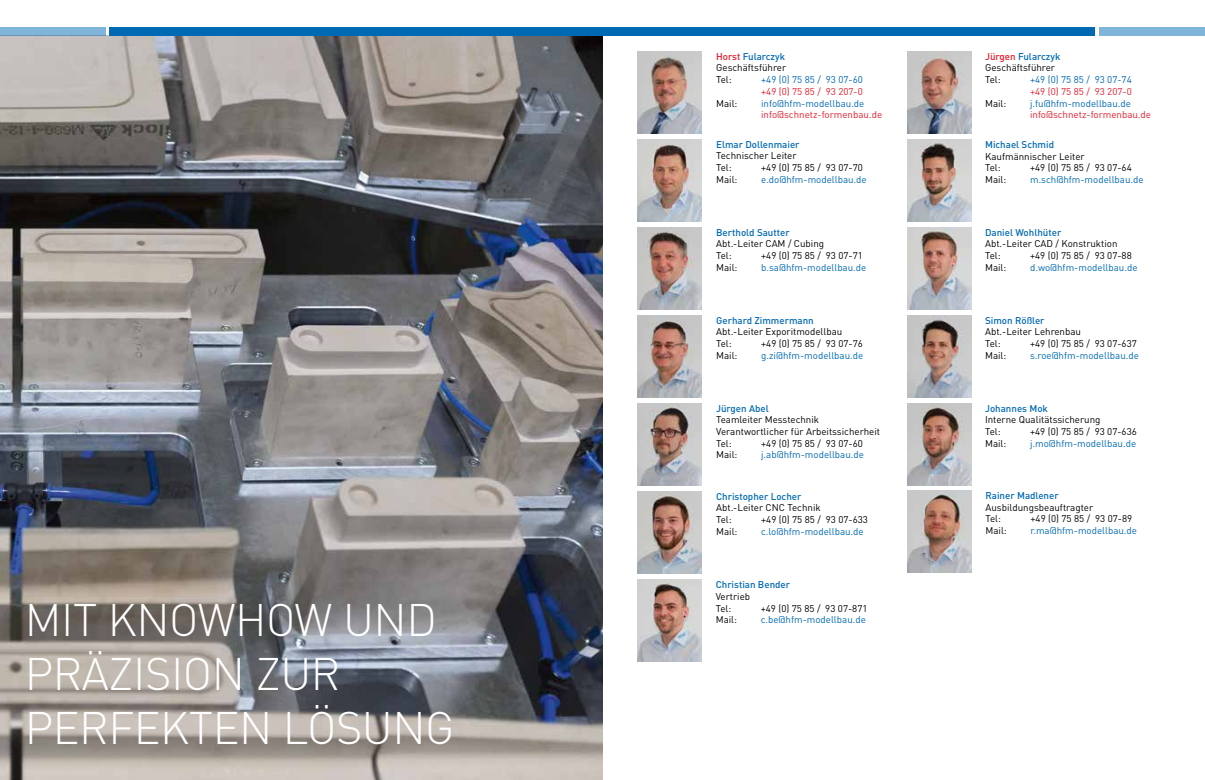
<style>
.page{position:relative;width:1205px;height:780px;background:#fff}
.page>*{position:absolute;margin:0;border:0;box-sizing:border-box;transform-origin:0 0}
.t1{font:300 45px/54px "DIN";letter-spacing:-.01em;color:#fff}
.t2{font:9.75px/11.8px "DIN";color:#000}
.t3{font:9.75px "DIN";color:#0069b4}
.t4{font:500 9.75px "DIN";color:#0069b4}
.t5{font:9.75px "DIN";color:#e51b2b}
.s1{font-weight:500;color:#e51b2b}
.s2{font-weight:500;color:#0069b4}
</style>
<div class="page">
<img style="left:638px;top:52px;width:64px;height:81px">
<img style="left:638px;top:491px;width:64px;height:82px">
<img style="left:907px;top:403px;width:64px;height:82px">
<img style="left:638px;top:579px;width:64px;height:82px">
<img style="left:638px;top:315px;width:64px;height:82px">
<img style="left:638px;top:227px;width:64px;height:82px">
<img style="left:907px;top:490px;width:64px;height:82px">
<img style="left:907px;top:315px;width:64px;height:82px">
<img style="left:907px;top:140px;width:64px;height:81px">
<img style="left:907px;top:52px;width:64px;height:81px">
<img style="left:907px;top:228px;width:64px;height:81px">
<img style="left:638px;top:140px;width:64px;height:81px">
<img style="left:638px;top:403px;width:64px;height:82px">
<img style="left:0;top:35px;width:602px;height:745px">
<div style="left:110px;top:27px;width:985px;height:8px;background:#0069b4"></div>
<div style="left:1098px;top:27px;width:107px;height:8px;background:#80b4d9"></div>
<div style="left:0;top:27px;width:106px;height:8px;background:#80b4d9"></div>
<h1 class="t1" style="left:25px;top:592px;width:431px">MIT KNOWHOW UND<br>PRÄZISION ZUR<br>PERFEKTEN LÖSUNG</h1>
<p class="t2" style="left:716px;top:50px;width:71px;text-align:justify"><span class="s1">Horst</span> <span class="s2">Fularczyk </span>Geschäftsführer Tel:</p>
<p class="t3" style="left:761px;top:74px;width:103px">+49 (0) 75 85 / 93 07-60</p>
<p class="t5" style="left:761px;top:85px;width:103px">+49 (0) 75 85 / 93 207-0</p>
<p class="t2" style="left:985px;top:50px;width:77px"><span class="s1">Jürgen</span> <span class="s2">Fularczyk<br></span>Geschäftsführer<br>Tel:</p>
<p class="t3" style="left:1030px;top:74px;width:103px">+49 (0) 75 85 / 93 07-74</p>
<p class="t5" style="left:1030px;top:85px;width:103px">+49 (0) 75 85 / 93 207-0</p>
<p class="t2" style="left:716px;top:97px;width:23px">Mail:</p>
<p class="t3" style="left:761px;top:97px;width:105px">info@hfm-modellbau.de</p>
<p class="t5" style="left:761px;top:109px;width:122px">info@schnetz-formenbau.de</p>
<p class="t2" style="left:985px;top:97px;width:23px">Mail:</p>
<p class="t3" style="left:1030px;top:97px;width:102px">j.fu@hfm-modellbau.de</p>
<p class="t5" style="left:1030px;top:109px;width:122px">info@schnetz-formenbau.de</p>
<p class="t4" style="left:716px;top:138px;width:85px">Elmar Dollenmaier</p>
<p class="t2" style="left:716px;top:150px;width:82px">Technischer Leiter<br>Tel:</p>
<p class="t2" style="left:761px;top:161px;width:103px">+49 (0) 75 85 / 93 07-70</p>
<p class="t4" style="left:985px;top:138px;width:71px">Michael Schmid</p>
<p class="t2" style="left:985px;top:150px;width:101px">Kaufmännischer Leiter<br>Tel:</p>
<p class="t2" style="left:1030px;top:162px;width:103px">+49 (0) 75 85 / 93 07-64</p>
<p class="t2" style="left:716px;top:173px;width:23px">Mail:</p>
<p class="t3" style="left:761px;top:173px;width:107px">e.do@hfm-modellbau.de</p>
<p class="t2" style="left:985px;top:173px;width:23px">Mail:</p>
<p class="t3" style="left:1030px;top:173px;width:115px">m.sch@hfm-modellbau.de</p>
<p class="t4" style="left:716px;top:226px;width:75px">Berthold Sautter</p>
<p class="t2" style="left:716px;top:238px;width:109px">Abt.-Leiter CAM / Cubing<br>Tel:</p>
<p class="t2" style="left:761px;top:249px;width:103px">+49 (0) 75 85 / 93 07-71</p>
<p class="t4" style="left:985px;top:226px;width:78px">Daniel Wohlhüter</p>
<p class="t2" style="left:985px;top:238px;width:134px">Abt.-Leiter CAD / Konstruktion<br>Tel:</p>
<p class="t2" style="left:1030px;top:249px;width:103px">+49 (0) 75 85 / 93 07-88</p>
<p class="t2" style="left:716px;top:261px;width:23px">Mail:</p>
<p class="t3" style="left:761px;top:261px;width:107px">b.sa@hfm-modellbau.de</p>
<p class="t2" style="left:985px;top:261px;width:23px">Mail:</p>
<p class="t3" style="left:1030px;top:261px;width:109px">d.wo@hfm-modellbau.de</p>
<p class="t4" style="left:716px;top:314px;width:99px">Gerhard Zimmermann</p>
<p class="t2" style="left:716px;top:326px;width:128px">Abt.-Leiter Exporitmodellbau<br>Tel:</p>
<p class="t2" style="left:761px;top:337px;width:103px">+49 (0) 75 85 / 93 07-76</p>
<p class="t4" style="left:985px;top:314px;width:61px">Simon Rößler</p>
<p class="t2" style="left:985px;top:326px;width:97px">Abt.-Leiter Lehrenbau<br>Tel:</p>
<p class="t2" style="left:1030px;top:337px;width:108px">+49 (0) 75 85 / 93 07-637</p>
<p class="t2" style="left:716px;top:349px;width:23px">Mail:</p>
<p class="t3" style="left:761px;top:349px;width:104px">g.zi@hfm-modellbau.de</p>
<p class="t2" style="left:985px;top:349px;width:23px">Mail:</p>
<p class="t3" style="left:1030px;top:349px;width:110px">s.roe@hfm-modellbau.de</p>
<p class="t4" style="left:716px;top:402px;width:54px">Jürgen Abel</p>
<p class="t2" style="left:716px;top:413px;width:165px">Teamleiter Messtechnik<br>Verantwortlicher für Arbeitssicherheit<br>Tel:</p>
<p class="t2" style="left:761px;top:437px;width:103px">+49 (0) 75 85 / 93 07-60</p>
<p class="t4" style="left:985px;top:402px;width:64px">Johannes Mok</p>
<p class="t2" style="left:985px;top:414px;width:117px">Interne Qualitätssicherung<br>Tel:</p>
<p class="t2" style="left:1030px;top:425px;width:108px">+49 (0) 75 85 / 93 07-636</p>
<p class="t2" style="left:985px;top:437px;width:23px">Mail:</p>
<p class="t3" style="left:1030px;top:437px;width:108px">j.mo@hfm-modellbau.de</p>
<p class="t2" style="left:716px;top:449px;width:23px">Mail:</p>
<p class="t3" style="left:761px;top:449px;width:104px">j.ab@hfm-modellbau.de</p>
<p class="t4" style="left:716px;top:490px;width:87px">Christopher Locher</p>
<p class="t2" style="left:716px;top:501px;width:106px">Abt.-Leiter CNC Technik<br>Tel:</p>
<p class="t2" style="left:761px;top:513px;width:108px">+49 (0) 75 85 / 93 07-633</p>
<p class="t4" style="left:985px;top:489px;width:75px">Rainer Madlener</p>
<p class="t2" style="left:985px;top:501px;width:109px">Ausbildungsbeauftragter<br>Tel:</p>
<p class="t2" style="left:1030px;top:512px;width:103px">+49 (0) 75 85 / 93 07-89</p>
<p class="t2" style="left:716px;top:525px;width:23px">Mail:</p>
<p class="t3" style="left:761px;top:525px;width:104px">c.lo@hfm-modellbau.de</p>
<p class="t2" style="left:985px;top:524px;width:23px">Mail:</p>
<p class="t3" style="left:1030px;top:524px;width:108px">r.ma@hfm-modellbau.de</p>
<p class="t4" style="left:716px;top:578px;width:76px">Christian Bender</p>
<p class="t2" style="left:716px;top:590px;width:36px">Vertrieb<br>Tel:</p>
<p class="t2" style="left:761px;top:602px;width:108px">+49 (0) 75 85 / 93 07-871</p>
<p class="t2" style="left:716px;top:613px;width:23px">Mail:</p>
<p class="t3" style="left:761px;top:613px;width:107px">c.be@hfm-modellbau.de</p>
</div>
